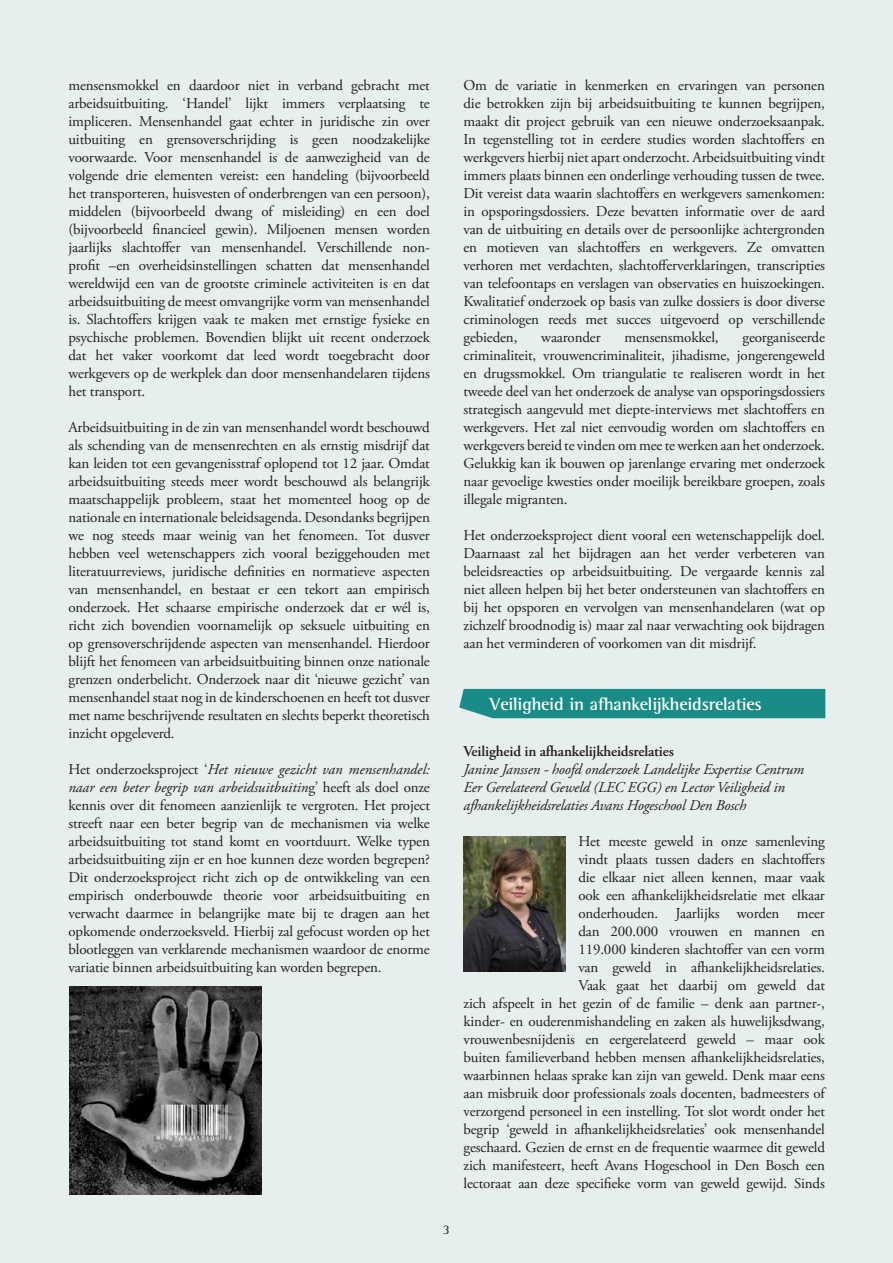
<style>
.page{position:relative;width:893px;height:1263px;background:#e7eeee}
.page>*{position:absolute;margin:0;border:0;box-sizing:border-box;transform-origin:0 0}
.t1{font:700 18px "Rotis Semi Serif";letter-spacing:-.015em;color:#fff}
.t2{font:15px/18px "Adobe Garamond Pro";letter-spacing:-.01em;color:#231f20;text-align:justify}
.t3{font:italic 15px/18px "Adobe Garamond Pro";letter-spacing:-.01em;color:#231f20}
.t4{font:600 15px "Adobe Garamond Pro";letter-spacing:-.01em;color:#231f20}
.t5{font:13.5px "Rotis Semi Serif";color:#231f20}
.s1{font-style:italic}
</style>
<div class="page">
<div style="left:459px;top:689px;width:366px;height:29px;background:#198d85"></div>
<img style="left:463px;top:837px;width:103px;height:135px">
<img style="left:70px;top:986px;width:191px;height:208px">
<p class="t2" style="left:68px;top:77px;width:363px">mensensmokkel en daardoor niet in verband gebracht met arbeidsuitbuiting. ‘Handel’ lijkt immers verplaatsing te impliceren. Mensenhandel gaat echter in juridische zin over uitbuiting en grensoverschrijding is geen noodzakelijke voorwaarde. Voor mensenhandel is de aanwezigheid van de volgende drie elementen vereist: een handeling (bijvoorbeeld het transporteren, huisvesten of onderbrengen van een persoon), middelen (bijvoorbeeld dwang of misleiding) en een doel (bijvoorbeeld financieel gewin). Miljoenen mensen worden jaarlijks slachtoffer van mensenhandel. Verschillende non&shy;profit –en overheidsinstellingen schatten dat mensenhandel wereldwijd een van de grootste criminele activiteiten is en dat arbeidsuitbuiting de meest omvangrijke vorm van mensenhandel is. Slachtoffers krijgen vaak te maken met ernstige fysieke en psychische problemen. Bovendien blijkt uit recent onderzoek dat het vaker voorkomt dat leed wordt toegebracht door werkgevers op de werkplek dan door mensenhandelaren tijdens het transport.</p>
<p class="t2" style="left:68px;top:419px;width:363px">Arbeidsuitbuiting in de zin van mensenhandel wordt beschouwd als schending van de mensenrechten en als ernstig misdrijf dat kan leiden tot een gevangenisstraf oplopend tot 12 jaar. Omdat arbeidsuitbuiting steeds meer wordt beschouwd als belangrijk maatschappelijk probleem, staat het momenteel hoog op de nationale en internationale beleidsagenda. Desondanks begrijpen we nog steeds maar weinig van het fenomeen. Tot dusver hebben veel wetenschappers zich vooral beziggehouden met literatuurreviews, juridische definities en normatieve aspecten van mensenhandel, en bestaat er een tekort aan empirisch onderzoek. Het schaarse empirische onderzoek dat er wél is, richt zich bovendien voornamelijk op seksuele uitbuiting en op grensoverschrijdende aspecten van mensenhandel. Hierdoor blijft het fenomeen van arbeidsuitbuiting binnen onze nationale grenzen onderbelicht. Onderzoek naar dit ‘nieuwe gezicht’ van mensenhandel staat nog in de kinderschoenen en heeft tot dusver met name beschrijvende resultaten en slechts beperkt theoretisch inzicht opgeleverd.</p>
<p class="t2" style="left:68px;top:761px;width:363px">Het onderzoeksproject ‘<span class="s1">Het nieuwe gezicht van mensenhandel: naar een beter begrip van arbeidsuitbuitin</span>g’ heeft als doel onze kennis over dit fenomeen aanzienlijk te vergroten. Het project streeft naar een beter begrip van de mechanismen via welke arbeidsuitbuiting tot stand komt en voortduurt. Welke typen arbeidsuitbuiting zijn er en hoe kunnen deze worden begrepen?<br>Dit onderzoeksproject richt zich op de ontwikkeling van een empirisch onderbouwde theorie voor arbeidsuitbuiting en verwacht daarmee in belangrijke mate bij te dragen aan het opkomende onderzoeksveld. Hierbij zal gefocust worden op het blootleggen van verklarende mechanismen waardoor de enorme variatie binnen arbeidsuitbuiting kan worden begrepen.</p>
<p class="t2" style="left:463px;top:77px;width:363px">Om de variatie in kenmerken en ervaringen van personen die betrokken zijn bij arbeidsuitbuiting te kunnen begrijpen, maakt dit project gebruik van een nieuwe onderzoeksaanpak.<br>In tegenstelling tot in eerdere studies worden slachtoffers en werkgevers hierbij niet apart onderzocht. Arbeidsuitbuiting vindt immers plaats binnen een onderlinge verhouding tussen de twee.<br>Dit vereist data waarin slachtoffers en werkgevers samenkomen: in opsporingsdossiers. Deze bevatten informatie over de aard van de uitbuiting en details over de persoonlijke achtergronden en motieven van slachtoffers en werkgevers. Ze omvatten verhoren met verdachten, slachtofferverklaringen, transcripties van telefoontaps en verslagen van observaties en huiszoekingen.<br>Kwalitatief onderzoek op basis van zulke dossiers is door diverse criminologen reeds met succes uitgevoerd op verschillende gebieden,</p>
<p class="t2" style="left:463px;top:329px;width:363px;text-indent:279px">georganiseerde criminaliteit, vrouwencriminaliteit, jihadisme, jongerengeweld en drugssmokkel. Om triangulatie te realiseren wordt in het tweede deel van het onderzoek de analyse van opsporingsdossiers strategisch aangevuld met diepte-interviews met slachtoffers en werkgevers. Het zal niet eenvoudig worden om slachtoffers en werkgevers bereid te vinden om mee te werken aan het onderzoek.<br>Gelukkig kan ik bouwen op jarenlange ervaring met onderzoek naar gevoelige kwesties onder moeilijk bereikbare groepen, zoals illegale migranten.</p>
<p class="t2" style="left:463px;top:527px;width:363px">Het onderzoeksproject dient vooral een wetenschappelijk doel.<br>Daarnaast zal het bijdragen aan het verder verbeteren van beleidsreacties op arbeidsuitbuiting. De vergaarde kennis zal niet alleen helpen bij het beter ondersteunen van slachtoffers en bij het opsporen en vervolgen van mensenhandelaren (wat op zichzelf broodnodig is) maar zal naar verwachting ook bijdragen aan het verminderen of voorkomen van dit misdrijf.</p>
<p class="t2" style="left:541px;top:329px;width:61px">waaronder</p>
<p class="t2" style="left:624px;top:329px;width:96px">mensensmokkel,</p>
<p class="t1" style="left:490px;top:693px;width:274px">Veiligheid in afhankelijkheidsrelaties</p>
<p class="t4" style="left:463px;top:743px;width:212px">Veiligheid in afhankelijkheidsrelaties</p>
<p class="t3" style="left:463px;top:761px;width:342px">Janine Janssen - hoofd onderzoek Landelijke Expertise Centrum<br>Eer Gerelateerd Geweld (LEC EGG) en Lector Veiligheid in afhankelijkheidsrelaties Avans Hogeschool Den Bosch</p>
<p class="t2" style="left:463px;top:833px;width:363px;text-align:right">Het meeste geweld in onze samenleving<br>vindt plaats tussen daders en slachtoffers<br>die elkaar niet alleen kennen, maar vaak<br>ook een afhankelijkheidsrelatie met elkaar<br>onderhouden. Jaarlijks worden meer<br>dan 200.000 vrouwen en mannen en<br>119.000 kinderen slachtoffer van een vorm<br>van geweld in afhankelijkheidsrelaties.<br>Vaak gaat het daarbij om geweld dat<br>zich afspeelt in het gezin of de familie – denk aan partner-, kinder- en ouderenmishandeling en zaken als huwelijksdwang, vrouwenbesnijdenis en eergerelateerd geweld – maar ook buiten familieverband hebben mensen afhankelijkheidsrelaties, waarbinnen helaas sprake kan zijn van geweld. Denk maar eens aan misbruik door professionals zoals docenten, badmeesters of verzorgend personeel in een instelling. Tot slot wordt onder het begrip ‘geweld in afhankelijkheidsrelaties’ ook mensenhandel geschaard. Gezien de ernst en de frequentie waarmee dit geweld zich manifesteert, heeft Avans Hogeschool in Den Bosch een lectoraat aan deze specifieke vorm van geweld gewijd. Sinds</p>
<p class="t5" style="left:443px;top:1222px;width:9px">3</p>
</div>
